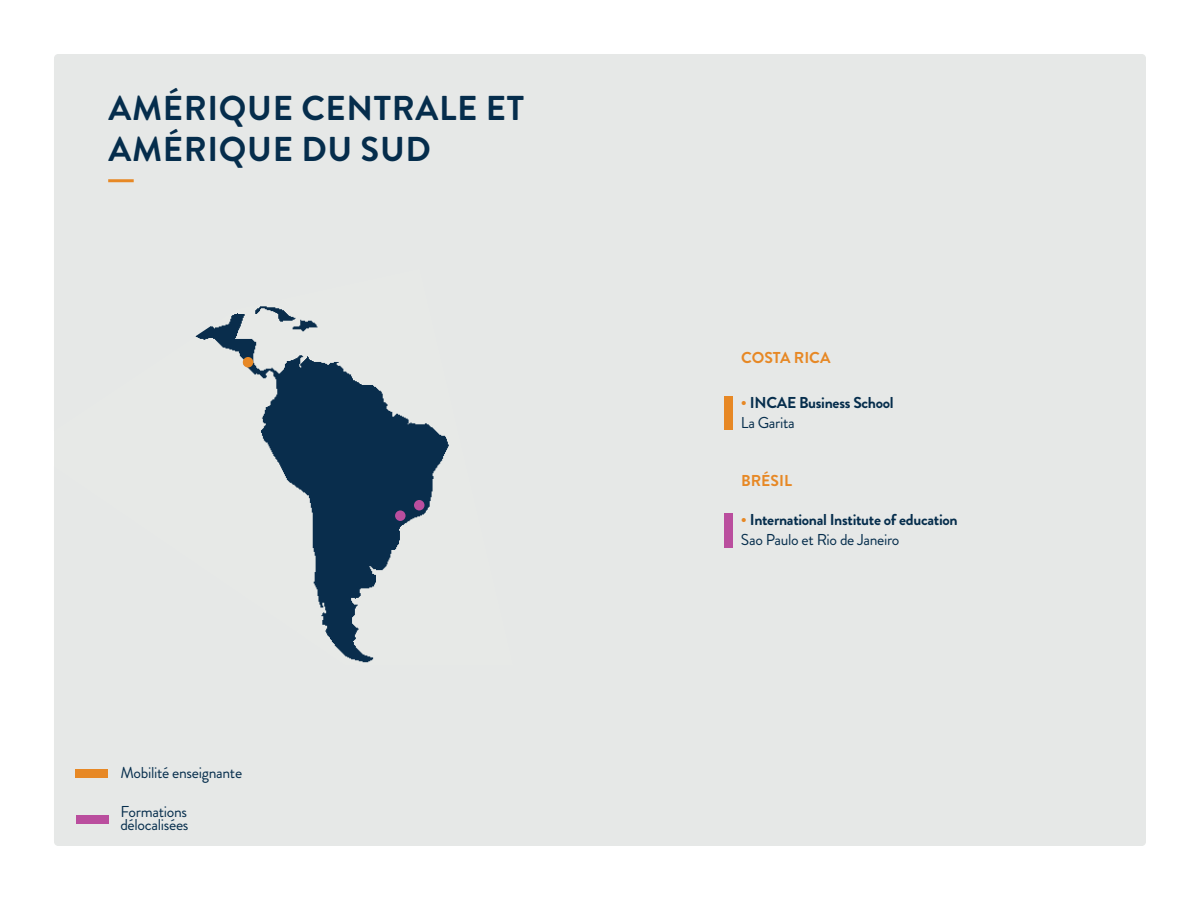
<style>
.page{position:relative;width:1200px;height:900px;background:#fff}
.page>*{position:absolute;margin:0;border:0;box-sizing:border-box;transform-origin:0 0}
.t1{font:700 34.5px/40.5px "Brandon Grotesque";letter-spacing:.02em;color:#052d4c}
.t2{font:700 15.75px/19.5px "Brandon Grotesque";letter-spacing:-.02em;color:#052d4c}
.t3{font:15.75px/13.5px "Brandon Grotesque";letter-spacing:-.02em;color:#052d4c}
.t4{font:700 15.75px "Brandon Grotesque";color:#e78825}
.s1{color:#e78825}
.s2{font-weight:400}
</style>
<div class="page">
<div style="left:54px;top:54px;width:1092px;height:792px;background:#e6e8e7;border-radius:4px"></div>
<hr style="left:108px;top:179px;width:26px;height:3px;background:#e78825">
<img style="left:195px;top:306px;width:254px;height:357px">
<div style="left:724px;top:514px;width:9px;height:34px;background:#ba4e9e"></div>
<div style="left:724px;top:396px;width:8px;height:33px;background:#e78825"></div>
<div style="left:395px;top:510px;width:11px;height:11px;background:#ba4e9e;border-radius:50%"></div>
<div style="left:243px;top:357px;width:10px;height:11px;background:#e78825;border-radius:50%"></div>
<div style="left:75px;top:769px;width:33px;height:8px;background:#e78825"></div>
<div style="left:76px;top:815px;width:33px;height:8px;background:#ba4e9e"></div>
<div style="left:414px;top:500px;width:10px;height:10px;background:#ba4e9e;border-radius:50%"></div>
<h1 class="t1" style="left:108px;top:89px;width:417px">AMÉRIQUE CENTRALE ET<br>AMÉRIQUE DU SUD</h1>
<p class="t3" style="left:120px;top:766px;width:123px">Mobilité enseignante</p>
<p class="t3" style="left:120px;top:805px;width:70px">Formations délocalisées</p>
<p class="t4" style="left:741px;top:347px;width:91px">COSTA RICA</p>
<p class="t2" style="left:741px;top:393px;width:154px"><span class="s1">•</span> INCAE Business School<br><span class="s2">La Garita</span></p>
<p class="t4" style="left:741px;top:470px;width:52px">BRÉSIL</p>
<p class="t2" style="left:741px;top:510px;width:218px"><span class="s1">•</span> International Institute of education<br><span class="s2">Sao Paulo et Rio de Janeiro</span></p>
</div>
